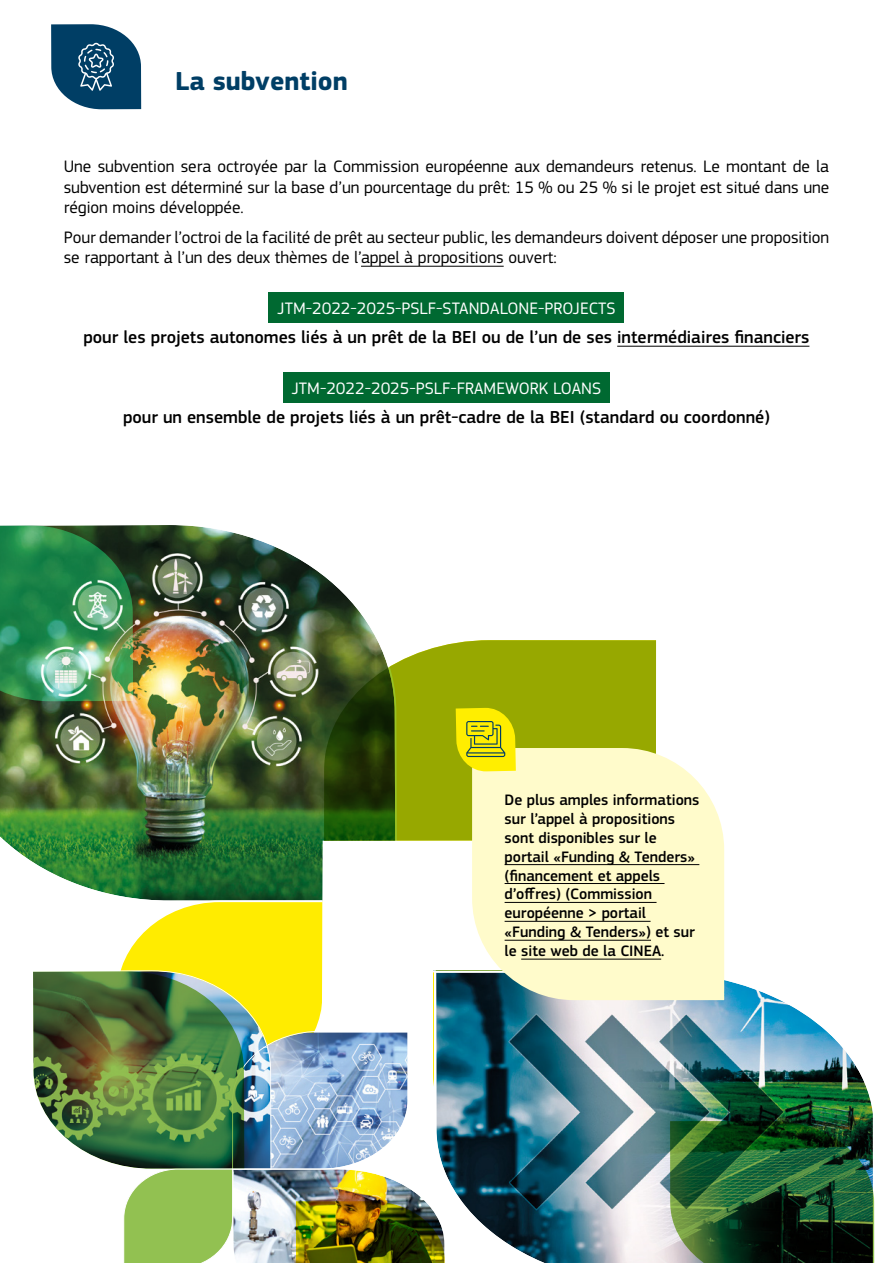
<style>
.page{position:relative;width:893px;height:1263px;background:#fff}
.page>*{position:absolute;margin:0;border:0;box-sizing:border-box;transform-origin:0 0}
.t1{font:700 27px "EC Square Sans Pro";color:#003e65}
.P3_LINE2{font:500 18px "EC Square Sans Pro";color:#000}
.t2{font:17.25px/20.7px "EC Square Sans Pro";color:#000;text-align:justify}
.P3_LINE1{font:17.25px "EC Square Sans Pro";color:#fff}
.LINK-1{font:500 15.75px/18.9px "EC Square Sans Pro";color:#000}
</style>
<div class="page">
<svg style="left:515px;top:981px;width:360px;height:282px"></svg>
<img style="left:0;top:525px;width:377px;height:375px">
<svg style="left:515px;top:900px;width:213px;height:245px;background:#8cacba"></svg>
<svg style="left:324px;top:640px;width:332px;height:260px;fill:#97a800"></svg>
<img style="left:539px;top:1038px;width:335px;height:225px">
<img style="left:0;top:525px;width:133px;height:176px">
<div style="left:51px;top:24px;width:90px;height:85px;background:#003e65;border-radius:40px"></div>
<svg style="left:78px;top:42px;width:36px;height:49px"></svg>
<img style="left:33px;top:900px;width:482px;height:363px">
<svg style="left:472px;top:748px;width:252px;height:252px;background:#f8f5c9"></svg>
<svg style="left:456px;top:707px;width:60px;height:65px;background:#d8d40c"></svg>
<hr style="left:361px;top:266px;width:143px;height:1px;background:#000">
<div style="left:269px;top:292px;width:355px;height:30px;background:#006931"></div>
<hr style="left:617px;top:346px;width:192px;height:1px;background:#000">
<div style="left:283px;top:372px;width:327px;height:30px;background:#006931"></div>
<hr style="left:505px;top:864px;width:194px;height:1px;background:#000">
<hr style="left:505px;top:883px;width:159px;height:1px;background:#000">
<hr style="left:505px;top:902px;width:151px;height:1px;background:#000">
<hr style="left:505px;top:921px;width:145px;height:1px;background:#000">
<hr style="left:505px;top:940px;width:146px;height:1px;background:#000">
<hr style="left:521px;top:959px;width:140px;height:1px;background:#000">
<h2 class="t1" style="left:175px;top:65px;width:174px">La subvention</h2>
<p class="t2" style="left:64px;top:156px;width:767px">Une subvention sera octroyée par la Commission européenne aux demandeurs retenus. Le montant de la subvention est déterminé sur la base d’un pourcentage du prêt: 15 % ou 25 % si le projet est situé dans une région moins développée.</p>
<p class="t2" style="left:64px;top:227px;width:767px">Pour demander l’octroi de la facilité de prêt au secteur public, les demandeurs doivent déposer une proposition se rapportant à l’un des deux thèmes de l’appel à propositions ouvert:</p>
<p class="P3_LINE1" style="left:277px;top:298px;width:339px">JTM-2022-2025-PSLF-STANDALONE-PROJECTS</p>
<p class="P3_LINE2" style="left:84px;top:327px;width:727px">pour les projets autonomes liés à un prêt de la BEI ou de l’un de ses intermédiaires financiers</p>
<p class="P3_LINE1" style="left:292px;top:378px;width:311px">JTM-2022-2025-PSLF-FRAMEWORK LOANS</p>
<p class="P3_LINE2" style="left:123px;top:407px;width:648px">pour un ensemble de projets liés à un prêt-cadre de la BEI (standard ou coordonné)</p>
<p class="LINK-1" style="left:505px;top:790px;width:196px">De plus amples informations sur l’appel à propositions sont disponibles sur le portail «Funding &amp; Tenders» (financement et appels d’offres) (Commission européenne &gt; portail «Funding &amp; Tenders») et sur le site web de la CINEA.</p>
</div>
